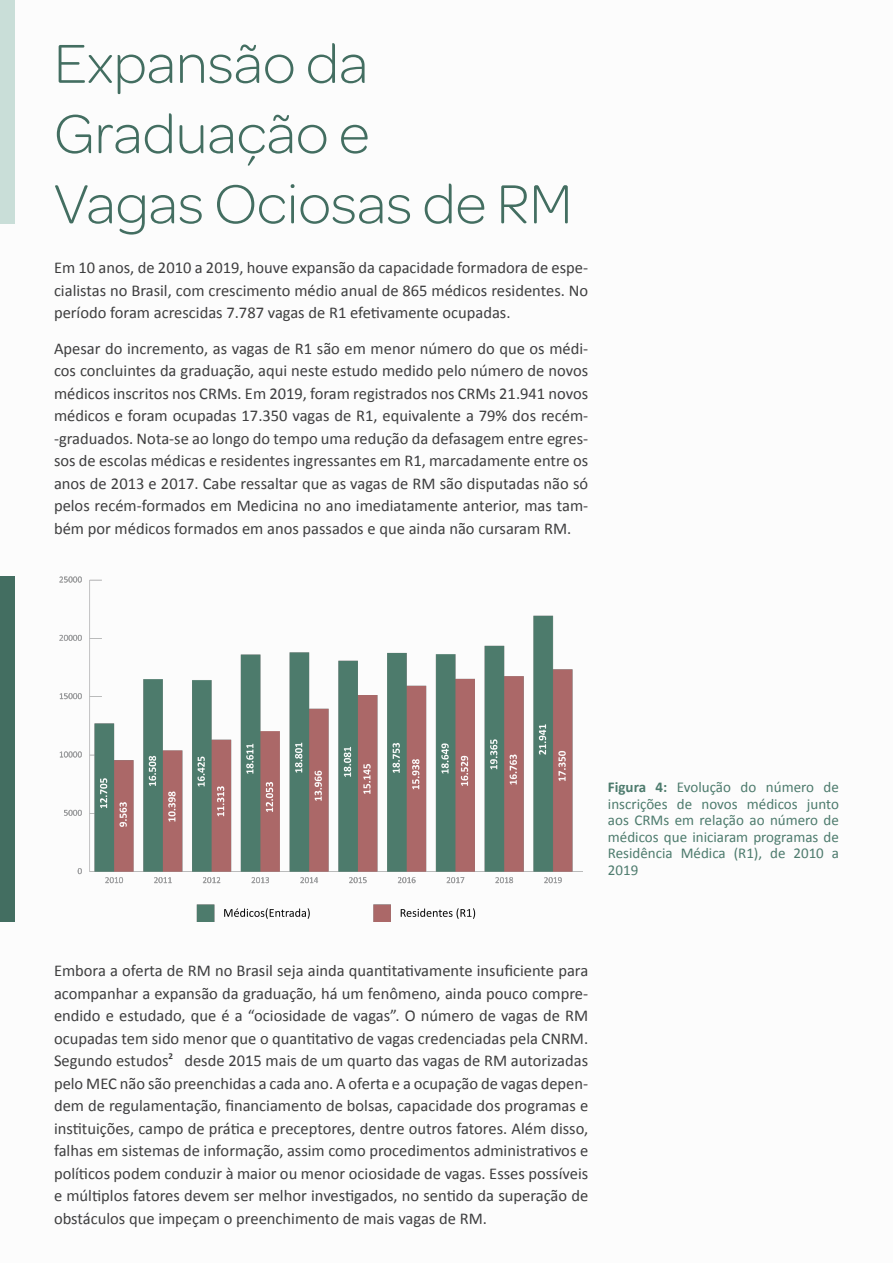
<style>
.page{position:relative;width:893px;height:1263px;background:#fff}
.page>*{position:absolute;margin:0;border:0;box-sizing:border-box;transform-origin:0 0}
._01_-_Título_Leve_e{font:300 58.5px/70.2px "Avid Omnes";color:#436e61}
._01_-_Texto_Leve_e_M{font:16.5px/22.5px "Calibri";color:#3e3e3f;text-align:justify}
._01_-_Legendas_Leve{font:15px/16.5px "Calibri";color:#4d7b6d;text-align:justify}
._01_-_Texto_Leve_e_M-2{font:700 9px "Calibri";color:#3e3e3f}
.s1{font-weight:700}
</style>
<div class="page">
<img style="left:60px;top:576px;width:522px;height:346px">
<div style="left:0;top:0;width:14px;height:223px;background:#c9ded8"></div>
<div style="left:0;top:576px;width:14px;height:346px;background:#436e61"></div>
<p class="_01_-_Título_Leve_e" style="left:54px;top:27px;width:520px">Expansão da<br>Graduação e<br>Vagas Ociosas de RM</p>
<p class="_01_-_Texto_Leve_e_M" style="left:54px;top:257px;width:536px">Em 10 anos, de 2010 a 2019, houve expansão da capacidade formadora de espe&shy;cialistas no Brasil, com crescimento médio anual de 865 médicos residentes. No período foram acrescidas 7.787 vagas de R1 efetivamente ocupadas.</p>
<p class="_01_-_Texto_Leve_e_M" style="left:54px;top:337px;width:536px">Apesar do incremento, as vagas de R1 são em menor número do que os médi&shy;cos concluintes da graduação, aqui neste estudo medido pelo número de novos médicos inscritos nos CRMs. Em 2019, foram registrados nos CRMs 21.941 novos médicos e foram ocupadas 17.350 vagas de R1, equivalente a 79% dos recém--graduados. Nota-se ao longo do tempo uma redução da defasagem entre egres&shy;sos de escolas médicas e residentes ingressantes em R1, marcadamente entre os anos de 2013 e 2017. Cabe ressaltar que as vagas de RM são disputadas não só pelos recém-formados em Medicina no ano imediatamente anterior, mas tam&shy;bém por médicos formados em anos passados e que ainda não cursaram RM.</p>
<p class="_01_-_Legendas_Leve" style="left:608px;top:779px;width:233px"><span class="s1">Figura 4:</span> Evolução do número de inscrições de novos médicos junto aos CRMs em relação ao número de médicos que iniciaram programas de Residência Médica (R1), de 2010 a 2019</p>
<p class="_01_-_Texto_Leve_e_M" style="left:54px;top:960px;width:536px">Embora a oferta de RM no Brasil seja ainda quantitativamente insuficiente para acompanhar a expansão da graduação, há um fenômeno, ainda pouco compre&shy;endido e estudado, que é a “ociosidade de vagas”. O número de vagas de RM ocupadas tem sido menor que o quantitativo de vagas credenciadas pela CNRM.<br>Segundo estudos</p>
<p class="_01_-_Texto_Leve_e_M-2" style="left:169px;top:1050px;width:6px">2</p>
<p class="_01_-_Texto_Leve_e_M" style="left:54px;top:1050px;width:536px;text-indent:130px">desde 2015 mais de um quarto das vagas de RM autorizadas pelo MEC não são preenchidas a cada ano. A oferta e a ocupação de vagas depen&shy;dem de regulamentação, financiamento de bolsas, capacidade dos programas e instituições, campo de prática e preceptores, dentre outros fatores. Além disso, falhas em sistemas de informação, assim como procedimentos administrativos e políticos podem conduzir à maior ou menor ociosidade de vagas. Esses possíveis e múltiplos fatores devem ser melhor investigados, no sentido da superação de obstáculos que impeçam o preenchimento de mais vagas de RM.</p>
</div>
